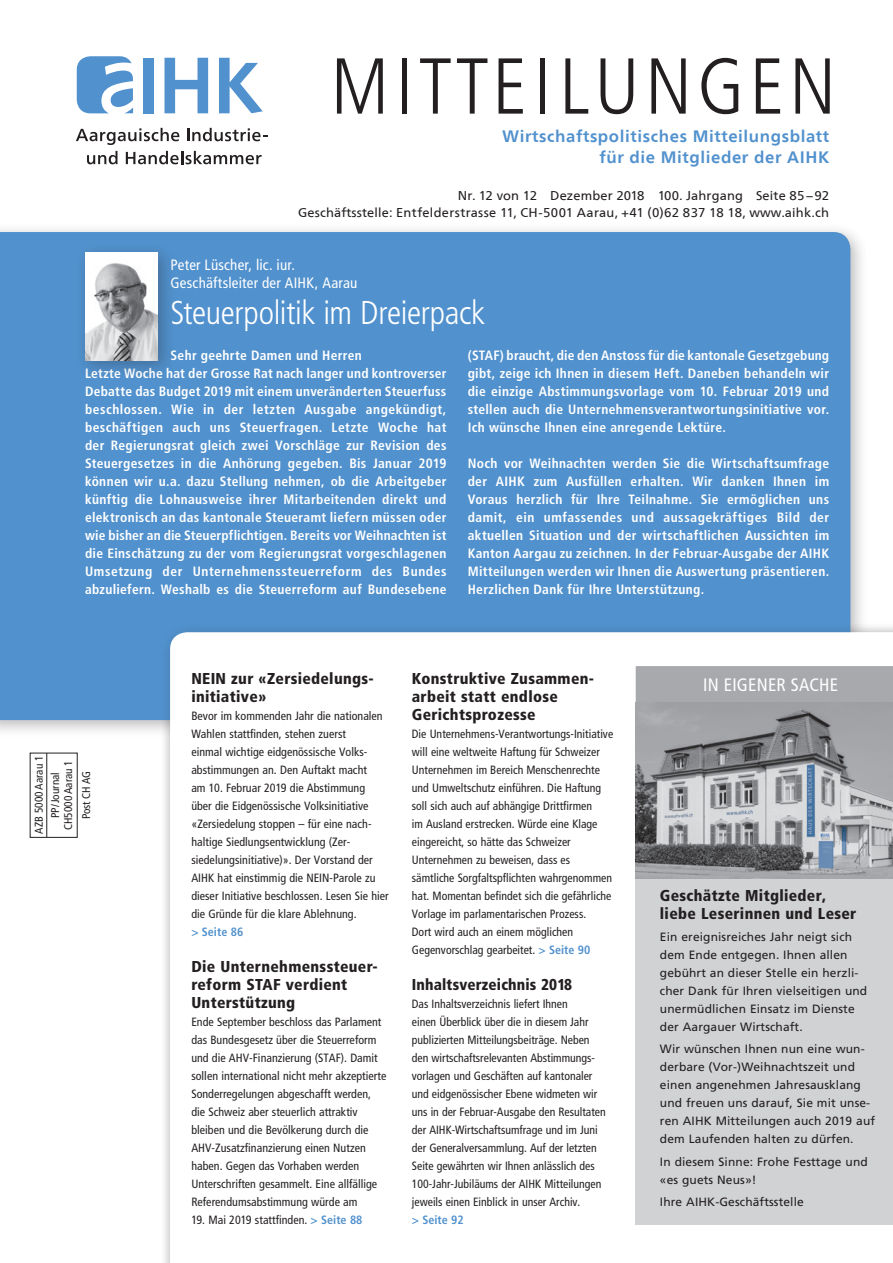
<style>
.page{position:relative;width:893px;height:1263px;background:#fff}
.page>*{position:absolute;margin:0;border:0;box-sizing:border-box;transform-origin:0 0}
.t1{font:300 condensed 79.05px "Frutiger LT";letter-spacing:.07em;color:#231f20}
.t2{font:300 condensed 33px "Frutiger";letter-spacing:-.01em;color:#fff}
.t3{font:condensed 18px "Frutiger";letter-spacing:.015em;color:#fff}
.t4{font:700 16.5px/21px "Frutiger Neue LT Com";letter-spacing:.035em;color:#5191cd;text-align:right}
.t5{font:900 condensed 15.75px/18px "Frutiger";letter-spacing:.02em;color:#231f20}
.t6{font:condensed 15px/18px "Frutiger";letter-spacing:.015em;color:#fff}
.t7{font:700 condensed 13.5px/18px "Frutiger";letter-spacing:.025em;color:#fff;text-align:justify}
.t8{font:12.75px "Frutiger Neue LT Com";letter-spacing:.015em;color:#231f20}
.t9{font:condensed 12px/18px "Frutiger";color:#231f20}
.t10{font:12px/18px "Frutiger";letter-spacing:.01em;color:#231f20}
.t11{font:700 condensed 12px "Frutiger";color:#5191cd}
.t12{font:condensed 11.25px/16.4px "Frutiger";color:#231f20;text-align:center}
.s1{font-weight:700;color:#5191cd}
</style>
<div class="page">
<div style="left:0;top:222px;width:869px;height:516px;background:#231f20;opacity:.3"></div>
<div style="left:0;top:232px;width:850px;height:488px;background:#5191cd"></div>
<div style="left:160px;top:622px;width:733px;height:641px;background:#231f20;opacity:.3"></div>
<svg style="left:170px;top:632px;width:723px;height:631px"></svg>
<svg style="left:76px;top:128px;width:103px;height:17px"></svg>
<svg style="left:187px;top:128px;width:80px;height:13px"></svg>
<svg style="left:87px;top:151px;width:31px;height:13px"></svg>
<svg style="left:126px;top:151px;width:136px;height:13px"></svg>
<div style="left:143px;top:58px;width:11px;height:55px;background:#5191cd"></div>
<svg style="left:164px;top:58px;width:44px;height:55px"></svg>
<svg style="left:219px;top:58px;width:44px;height:55px"></svg>
<svg style="left:77px;top:56px;width:56px;height:57px"></svg>
<div style="left:30px;top:753px;width:48px;height:85px;border:1px solid #231f20"></div>
<hr style="left:46px;top:753px;width:1px;height:84px;background:#231f20">
<div style="left:636px;top:864px;width:257px;height:360px;background:#d1d2d4"></div>
<div style="left:75px;top:242px;width:101px;height:137px;background:#231f20;opacity:.3"></div>
<img style="left:85px;top:254px;width:73px;height:106px">
<div style="left:636px;top:666px;width:257px;height:36px;background:#a8a9ad"></div>
<img style="left:636px;top:702px;width:257px;height:176px">
<h1 class="t1" style="left:331px;top:41px;width:507px">MITTEILUNGEN</h1>
<h3 class="t4" style="left:502px;top:126px;width:329px">Wirtschaftspolitisches Mitteilungsblatt für die Mitglieder der AIHK</h3>
<p class="t8" style="left:458px;top:187px;width:373px">Nr. 12 von 12 Dezember 2018 100. Jahrgang Seite 85 – 92</p>
<p class="t8" style="left:298px;top:205px;width:533px">Geschäftsstelle: Entfelderstrasse 11, CH-5001 Aarau, +41 (0)62 837 18 18, www.aihk.ch</p>
<p class="t6" style="left:171px;top:256px;width:188px">Peter Lüscher, lic. iur.<br>Geschäftsleiter der AIHK, Aarau</p>
<h2 class="t2" style="left:171px;top:294px;width:316px">Steuerpolitik im Dreierpack</h2>
<p class="t7" style="left:85px;top:346px;width:363px;text-align:center">Sehr geehrte Damen und Herren<br>Letzte Woche hat der Grosse Rat nach langer und kontroverser Debatte das Budget 2019 mit einem unveränderten Steuerfuss beschlossen. Wie in der letzten Ausgabe angekündigt, beschäftigen auch uns Steuerfragen. Letzte Woche hat der Regierungsrat gleich zwei Vorschläge zur Revision des Steuergesetzes in die Anhörung gegeben. Bis Januar 2019 können wir u.a. dazu Stellung nehmen, ob die Arbeitgeber künftig die Lohnausweise ihrer Mitarbeitenden direkt und elektronisch an das kantonale Steueramt liefern müssen oder wie bisher an die Steuerpflichtigen. Bereits vor Weihnachten ist die Einschätzung zu der vom Regierungsrat vorgeschlagenen Umsetzung der Unternehmenssteuerreform des Bundes abzuliefern. Weshalb es die Steuerreform auf Bundesebene</p>
<p class="t7" style="left:468px;top:346px;width:363px">(STAF) braucht, die den Anstoss für die kantonale Gesetzgebung gibt, zeige ich Ihnen in diesem Heft. Daneben behandeln wir die einzige Abstimmungsvorlage vom 10. Februar 2019 und stellen auch die Unternehmensverantwortungsinitiative vor.<br>Ich wünsche Ihnen eine anregende Lektüre.</p>
<p class="t7" style="left:468px;top:454px;width:363px">Noch vor Weihnachten werden Sie die Wirtschaftsumfrage der AIHK zum Ausfüllen erhalten. Wir danken Ihnen im Voraus herzlich für Ihre Teilnahme. Sie ermöglichen uns damit, ein umfassendes und aussagekräftiges Bild der aktuellen Situation und der wirtschaftlichen Aussichten im Kanton Aargau zu zeichnen. In der Februar-Ausgabe der AIHK Mitteilungen werden wir Ihnen die Auswertung präsentieren.<br>Herzlichen Dank für Ihre Unterstützung.</p>
<p class="t12" style="left:31px;top:833px;width:79px;rotate:-90deg">AZB 5000 Aarau 1<br>PP/Journal</p>
<p class="t12" style="left:59px;top:830px;width:71px;line-height:18px;rotate:-90deg">CH5000 Aarau 1<br>Post CH AG</p>
<h3 class="t5" style="left:191px;top:669px;width:184px">NEIN zur «Zersiedelungs&shy;initiative»</h3>
<p class="t9" style="left:191px;top:707px;width:199px">Bevor im kommenden Jahr die nationalen Wahlen stattfinden, stehen zuerst<br>einmal wichtige eidgenössische Volks&shy;abstimmungen an. Den Auftakt macht<br>am 10. Februar 2019 die Abstimmung<br>über die Eidgenössische Volksinitiative «Zersiedelung stoppen – für eine nach-- haltige Siedlungsentwicklung (Zer&shy;siedelungsinitiative)». Der Vorstand der AIHK hat einstimmig die NEIN-Parole zu dieser Initiative beschlossen. Lesen Sie hier die Gründe für die klare Ablehnung.</p>
<p class="t11" style="left:191px;top:925px;width:53px">&gt; Seite 86</p>
<h3 class="t5" style="left:191px;top:957px;width:186px">Die Unternehmenssteuer&shy;reform STAF verdient<br>Unterstützung</h3>
<p class="t9" style="left:191px;top:1013px;width:196px">Ende September beschloss das Parlament das Bundesgesetz über die Steuerreform und die AHV-Finanzierung (STAF). Damit sollen international nicht mehr akzeptierte Sonderregelungen abgeschafft werden, die Schweiz aber steuerlich attraktiv bleiben und die Bevölkerung durch die AHV-Zusatzfinanzierung einen Nutzen haben. Gegen das Vorhaben werden Unterschriften gesammelt. Eine allfällige Referendumsabstimmung würde am</p>
<p class="t9" style="left:191px;top:1211px;width:173px">19. Mai 2019 stattfinden. <span class="s1">&gt; Seite 88</span></p>
<h3 class="t5" style="left:412px;top:669px;width:182px">Konstruktive Zusammen&shy;arbeit statt endlose<br>Gerichtsprozesse</h3>
<p class="t9" style="left:412px;top:725px;width:203px">Die Unternehmens-Verantwortungs-Initiative will eine weltweite Haftung für Schweizer Unternehmen im Bereich Menschenrechte und Umweltschutz einführen. Die Haftung soll sich auch auf abhängige Drittfirmen<br>im Ausland erstrecken. Würde eine Klage eingereicht, so hätte das Schweizer Unternehmen zu beweisen, dass es sämtliche Sorgfaltspflichten wahrgenommen hat. Momentan befindet sich die gefährliche Vorlage im parlamentarischen Prozess.<br>Dort wird auch an einem möglichen Gegenvorschlag gearbeitet. <span class="s1">&gt; Seite 90</span></p>
<h3 class="t5" style="left:412px;top:975px;width:162px">Inhaltsverzeichnis 2018</h3>
<p class="t9" style="left:412px;top:995px;width:195px">Das Inhaltsverzeichnis liefert Ihnen<br>einen Überblick über die in diesem Jahr publizierten Mitteilungsbeiträge. Neben den wirtschaftsrelevanten Abstimmungs&shy;vorlagen und Geschäften auf kantonaler und eidgenössischer Ebene widmeten wir uns in der Februar-Ausgabe den Resultaten der AIHK-Wirtschaftsumfrage und im Juni der Generalversammlung. Auf der letzten Seite gewährten wir Ihnen anlässlich des 100-Jahr-Jubiläums der AIHK Mitteilungen jeweils einen Einblick in unser Archiv.</p>
<p class="t11" style="left:412px;top:1213px;width:53px">&gt; Seite 92</p>
<h3 class="t3" style="left:703px;top:674px;width:136px">IN EIGENER SACHE</h3>
<h3 class="t5" style="left:660px;top:886px;width:198px">Geschätzte Mitglieder, liebe Leserinnen und Leser</h3>
<p class="t10" style="left:660px;top:928px;width:209px">Ein ereignisreiches Jahr neigt sich dem Ende entgegen. Ihnen allen gebührt an dieser Stelle ein herzli&shy;cher Dank für Ihren vielseitigen und unermüdlichen Einsatz im Dienste der Aargauer Wirtschaft.</p>
<p class="t10" style="left:660px;top:1040px;width:217px">Wir wünschen Ihnen nun eine wun&shy;derbare (Vor-)Weihnachtszeit und einen angenehmen Jahresausklang und freuen uns darauf, Sie mit unse&shy;ren AIHK Mitteilungen auch 2019 auf dem Laufenden halten zu dürfen.</p>
<p class="t10" style="left:660px;top:1152px;width:209px">In diesem Sinne: Frohe Festtage und «es guets Neus»!</p>
<p class="t10" style="left:660px;top:1192px;width:145px">Ihre AIHK-Geschäftsstelle</p>
</div>
